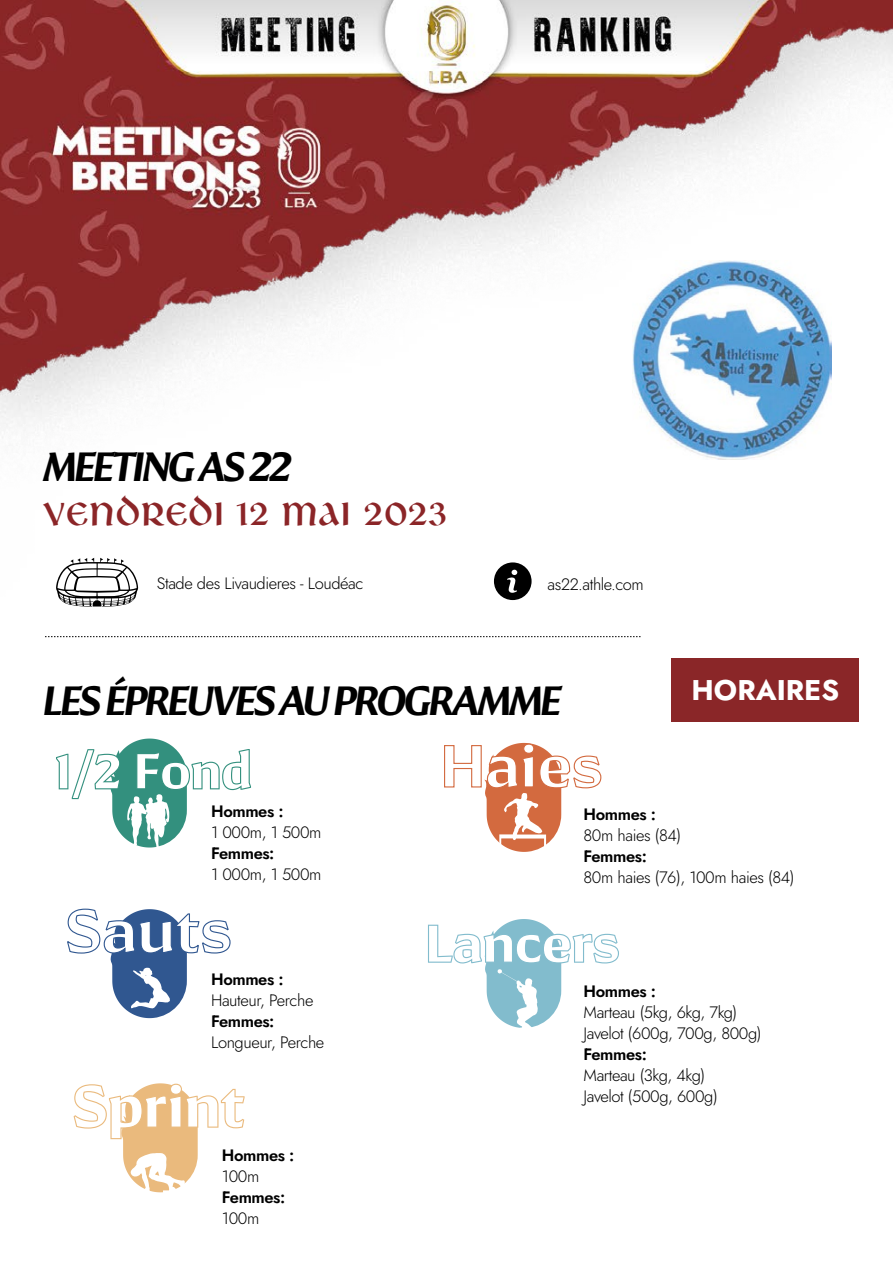
<style>
.page{position:relative;width:893px;height:1263px;background:#fff}
.page>*{position:absolute;margin:0;border:0;box-sizing:border-box;transform-origin:0 0}
.t1{font:45px "Libra BT";color:#8b2527}
.t2{font:italic 600 40.5px "Conglomerate";letter-spacing:-.07em;color:#000}
.t3{font:700 28.5px "Jost";color:#fff}
.t4{font:300 16.5px/21px "Jost";letter-spacing:-.025em;color:#000}
.t5{font:600 16.5px "Jost";letter-spacing:-.025em;color:#000}
</style>
<div class="page">
<img style="left:0;top:0;width:893px;height:1118px">
<svg style="left:56px;top:558px;width:82px;height:48px"></svg>
<svg style="left:45px;top:636px;width:596px;height:1px"></svg>
<svg style="left:494px;top:562px;width:38px;height:38px"></svg>
<svg style="left:443px;top:743px;width:159px;height:122px"></svg>
<svg style="left:66px;top:908px;width:165px;height:110px"></svg>
<svg style="left:428px;top:919px;width:191px;height:118px"></svg>
<svg style="left:56px;top:738px;width:195px;height:113px"></svg>
<img style="left:633px;top:261px;width:199px;height:198px">
<svg style="left:74px;top:1083px;width:171px;height:110px"></svg>
<div style="left:672px;top:658px;width:187px;height:64px;background:#8a2628"></div>
<h2 class="t2" style="left:43px;top:440px;width:250px">MEETING AS 22</h2>
<h1 class="t1" style="left:43px;top:488px;width:406px">VENDREDI 12 MAI 2023</h1>
<p class="t4" style="left:157px;top:573px;width:208px">Stade des Livaudieres - Loudéac</p>
<p class="t4" style="left:548px;top:573px;width:98px">as22.athle.com</p>
<h2 class="t2" style="left:43px;top:674px;width:520px">LES ÉPREUVES AU PROGRAMME</h2>
<h3 class="t3" style="left:691px;top:671px;width:149px">HORAIRES</h3>
<p class="t5" style="left:211px;top:800px;width:74px">Hommes :</p>
<p class="t4" style="left:211px;top:822px;width:112px">1 000m, 1 500m</p>
<p class="t5" style="left:211px;top:842px;width:65px">Femmes:</p>
<p class="t4" style="left:211px;top:864px;width:112px">1 000m, 1 500m</p>
<p class="t5" style="left:211px;top:968px;width:74px">Hommes :</p>
<p class="t4" style="left:211px;top:989px;width:104px">Hauteur, Perche</p>
<p class="t5" style="left:211px;top:1010px;width:65px">Femmes:</p>
<p class="t4" style="left:211px;top:1031px;width:115px">Longueur, Perche</p>
<p class="t5" style="left:222px;top:1143px;width:74px">Hommes :</p>
<p class="t4" style="left:222px;top:1165px;width:39px">100m</p>
<p class="t5" style="left:222px;top:1185px;width:65px">Femmes:</p>
<p class="t4" style="left:222px;top:1207px;width:39px">100m</p>
<p class="t5" style="left:584px;top:803px;width:74px">Hommes :</p>
<p class="t4" style="left:584px;top:825px;width:99px">80m haies (84)</p>
<p class="t5" style="left:584px;top:845px;width:65px">Femmes:</p>
<p class="t4" style="left:584px;top:867px;width:212px">80m haies (76), 100m haies (84)</p>
<p class="t5" style="left:584px;top:980px;width:74px">Hommes :</p>
<p class="t4" style="left:584px;top:1002px;width:179px">Marteau (5kg, 6kg, 7kg)<br>Javelot (600g, 700g, 800g)</p>
<p class="t5" style="left:584px;top:1043px;width:65px">Femmes:</p>
<p class="t4" style="left:584px;top:1065px;width:136px">Marteau (3kg, 4kg)<br>Javelot (500g, 600g)</p>
</div>
